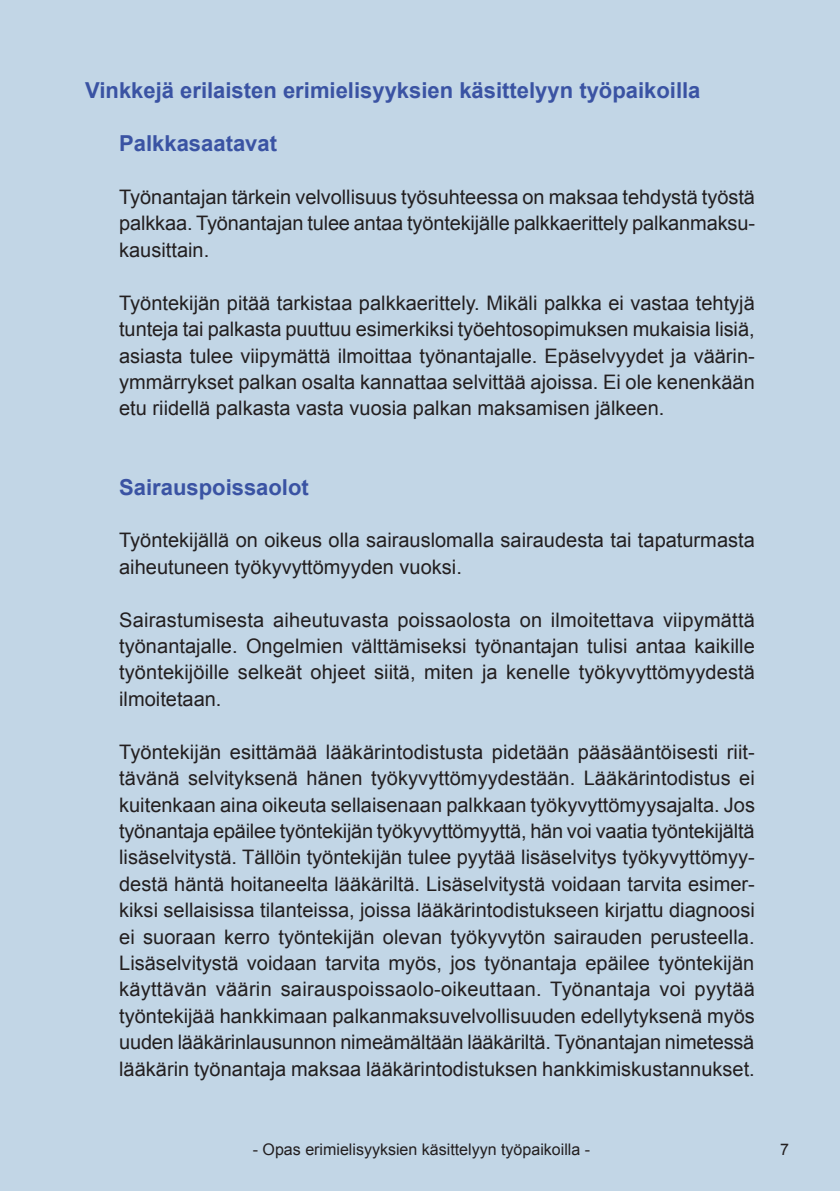
<style>
.page{position:relative;width:840px;height:1191px;background:#fff}
.page>*{position:absolute;margin:0;border:0;box-sizing:border-box;transform-origin:0 0}
.Otsikko{font:700 22px "Arial";color:#3a53a3}
.Väliotsikko2{font:700 22px "Arial";color:#3a53a3}
.Leipäteksti{font:20px/26.4px "Arial";color:#231f20;text-align:justify}
.t1{font:16px "Arial";color:#231f20}
</style>
<div class="page">
<div style="left:0;top:0;width:839px;height:1191px;background:#c2d6e6"></div>
<p class="Otsikko" style="left:85px;top:76px;width:616px">Vinkkejä erilaisten erimielisyyksien käsittelyyn työpaikoilla</p>
<p class="Väliotsikko2" style="left:119px;top:129px;width:159px">Palkkasaatavat</p>
<p class="Leipäteksti" style="left:119px;top:184px;width:637px">Työnantajan tärkein velvollisuus työsuhteessa on maksaa tehdystä työstä palkkaa. Työnantajan tulee antaa työntekijälle palkkaerittely palkanmaksu&shy;kausittain.</p>
<p class="Leipäteksti" style="left:119px;top:290px;width:636px">Työntekijän pitää tarkistaa palkkaerittely. Mikäli palkka ei vastaa tehtyjä tunteja tai palkasta puuttuu esimerkiksi työehtosopimuksen mukaisia lisiä, asiasta tulee viipymättä ilmoittaa työnantajalle. Epäselvyydet ja väärin&shy;ymmärrykset palkan osalta kannattaa selvittää ajoissa. Ei ole kenenkään etu riidellä palkasta vasta vuosia palkan maksamisen jälkeen.</p>
<p class="Väliotsikko2" style="left:119px;top:472px;width:191px">Sairauspoissaolot</p>
<p class="Leipäteksti" style="left:119px;top:527px;width:636px">Työntekijällä on oikeus olla sairauslomalla sairaudesta tai tapaturmasta aiheutuneen työkyvyttömyyden vuoksi.</p>
<p class="Leipäteksti" style="left:119px;top:606px;width:637px">Sairastumisesta aiheutuvasta poissaolosta on ilmoitettava viipymättä työnantajalle. Ongelmien välttämiseksi työnantajan tulisi antaa kaikille työntekijöille selkeät ohjeet siitä, miten ja kenelle työkyvyttömyydestä ilmoitetaan.</p>
<p class="Leipäteksti" style="left:119px;top:738px;width:637px">Työntekijän esittämää lääkärintodistusta pidetään pääsääntöisesti riit&shy;tävänä selvityksenä hänen työkyvyttömyydestään. Lääkärintodistus ei kuitenkaan aina oikeuta sellaisenaan palkkaan työkyvyttömyysajalta. Jos työnantaja epäilee työntekijän työkyvyttömyyttä, hän voi vaatia työntekijältä lisäselvitystä. Tällöin työntekijän tulee pyytää lisäselvitys työkyvyttömyy&shy;destä häntä hoitaneelta lääkäriltä. Lisäselvitystä voidaan tarvita esimer&shy;kiksi sellaisissa tilanteissa, joissa lääkärintodistukseen kirjattu diagnoosi ei suoraan kerro työntekijän olevan työkyvytön sairauden perusteella.<br>Lisäselvitystä voidaan tarvita myös, jos työnantaja epäilee työntekijän käyttävän väärin sairauspoissaolo-oikeuttaan. Työnantaja voi pyytää työntekijää hankkimaan palkanmaksuvelvollisuuden edellytyksenä myös uuden lääkärinlausunnon nimeämältään lääkäriltä. Työnantajan nimetessä lääkärin työnantaja maksaa lääkärintodistuksen hankkimiskustannukset.</p>
<p class="t1" style="left:253px;top:1138px;width:338px">- Opas erimielisyyksien käsittelyyn työpaikoilla -</p>
<p class="t1" style="left:779px;top:1138px;width:10px">7</p>
</div>
